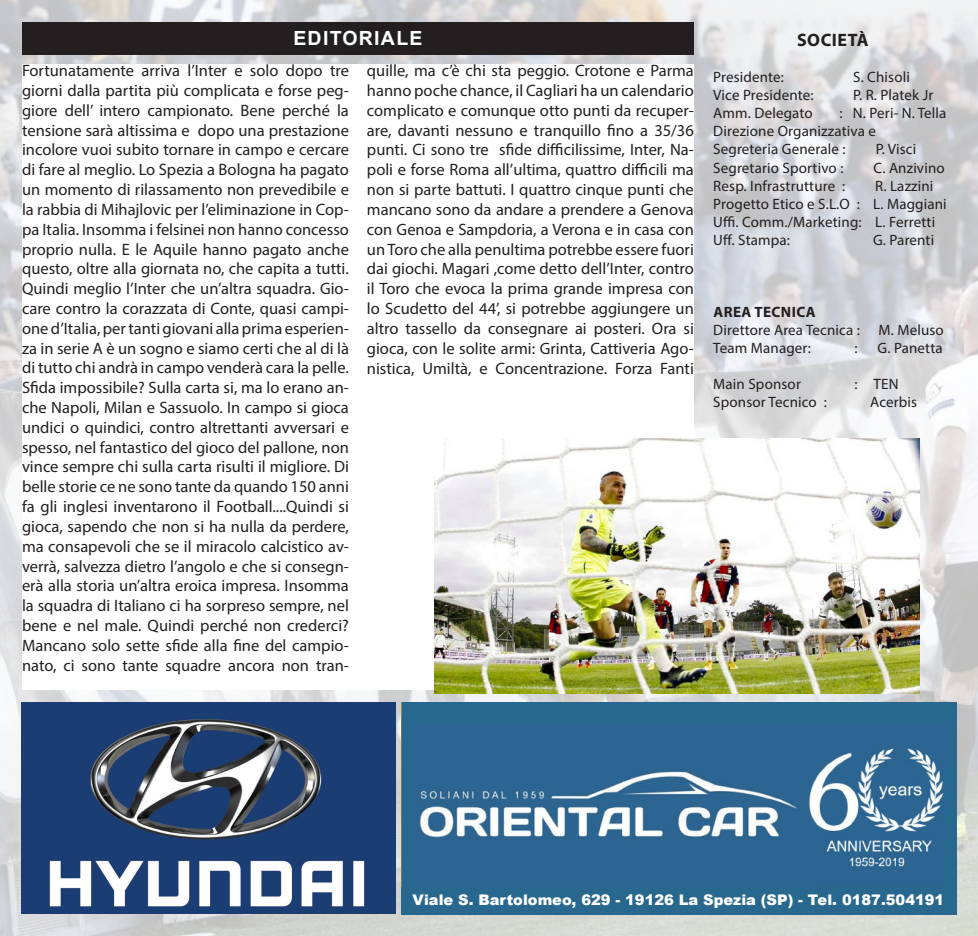
<style>
.page{position:relative;width:978px;height:936px;background:#fff}
.page>*{position:absolute;margin:0;border:0;box-sizing:border-box;transform-origin:0 0}
.t1{font:700 19.5px "Arial";letter-spacing:.065em;color:#fff}
.t2{font:700 18px "Myriad Pro";letter-spacing:.03em;color:#231f20}
.t3{font:16.5px/19.8px "Myriad Pro";color:#231f20;text-align:justify}
.t4{font:15px "Myriad Pro";letter-spacing:.01em;color:#231f20}
.t5{font:700 15px "Myriad Pro";letter-spacing:.03em;color:#231f20}
.t6{font:900 14.55px "Arial";color:#fff}
</style>
<div class="page">
<img style="left:0;top:0;width:978px;height:935px">
<div style="left:22px;top:22px;width:672px;height:32px;background:#231f20"></div>
<div style="left:22px;top:64px;width:672px;height:625px;background:#fff"></div>
<img style="left:435px;top:439px;width:485px;height:254px">
<img style="left:412px;top:724px;width:534px;height:163px">
<div style="left:402px;top:887px;width:555px;height:27px;background:#28688e"></div>
<div style="left:402px;top:719px;width:10px;height:169px;background:#28688e"></div>
<div style="left:946px;top:702px;width:11px;height:186px;background:#28688e"></div>
<div style="left:402px;top:702px;width:544px;height:22px;background:#28688e"></div>
<img style="left:21px;top:702px;width:374px;height:211px">
<p class="t1" style="left:293px;top:25px;width:131px">EDITORIALE</p>
<p class="t3" style="left:22px;top:60px;width:328px">Fortunatamente arriva l’Inter e solo dopo tre giorni dalla partita più complicata e forse peg&shy;giore dell’ intero campionato. Bene perché la tensione sarà altissima e dopo una prestazione incolore vuoi subito tornare in campo e cercare di fare al meglio. Lo Spezia a Bologna ha pagato un momento di rilassamento non prevedibile e la rabbia di Mihajlovic per l’eliminazione in Cop&shy;pa Italia. Insomma i felsinei non hanno concesso proprio nulla. E le Aquile hanno pagato anche questo, oltre alla giornata no, che capita a tutti.<br>Quindi meglio l’Inter che un’altra squadra. Gio&shy;care contro la corazzata di Conte, quasi campi&shy;one d’Italia, per tanti giovani alla prima esperien&shy;za in serie A è un sogno e siamo certi che al di là di tutto chi andrà in campo venderà cara la pelle.<br>Sfida impossibile? Sulla carta si, ma lo erano an&shy;che Napoli, Milan e Sassuolo. In campo si gioca undici o quindici, contro altrettanti avversari e spesso, nel fantastico del gioco del pallone, non vince sempre chi sulla carta risulti il migliore. Di belle storie ce ne sono tante da quando 150 anni fa gli inglesi inventarono il Football....Quindi si gioca, sapendo che non si ha nulla da perdere, ma consapevoli che se il miracolo calcistico av&shy;verrà, salvezza dietro l’angolo e che si consegn&shy;erà alla storia un’altra eroica impresa. Insomma la squadra di Italiano ci ha sorpreso sempre, nel bene e nel male. Quindi perché non crederci?<br>Mancano solo sette sfide alla fine del campio&shy;nato, ci sono tante squadre ancora non tran-</p>
<p class="t3" style="left:367px;top:60px;width:328px">quille, ma c’è chi sta peggio. Crotone e Parma hanno poche chance, il Cagliari ha un calendario complicato e comunque otto punti da recuper&shy;are, davanti nessuno e tranquillo fino a 35/36 punti. Ci sono tre sfide difficilissime, Inter, Na&shy;poli e forse Roma all’ultima, quattro difficili ma non si parte battuti. I quattro cinque punti che mancano sono da andare a prendere a Genova con Genoa e Sampdoria, a Verona e in casa con un Toro che alla penultima potrebbe essere fuori dai giochi. Magari ,come detto dell’Inter, contro il Toro che evoca la prima grande impresa con lo Scudetto del 44’, si potrebbe aggiungere un altro tassello da consegnare ai posteri. Ora si gioca, con le solite armi: Grinta, Cattiveria Ago&shy;nistica, Umiltà, e Concentrazione. Forza Fanti</p>
<p class="t2" style="left:797px;top:29px;width:73px">SOCIETÀ</p>
<p class="t4" style="left:713px;top:68px;width:72px">Presidente:</p>
<p class="t4" style="left:853px;top:68px;width:58px">S. Chisoli</p>
<p class="t4" style="left:713px;top:86px;width:102px">Vice Presidente:</p>
<p class="t4" style="left:853px;top:86px;width:82px">P. R. Platek Jr</p>
<p class="t4" style="left:713px;top:104px;width:101px">Amm. Delegato</p>
<p class="t4" style="left:840px;top:104px;width:108px">: N. Peri- N. Tella</p>
<p class="t4" style="left:713px;top:122px;width:164px">Direzione Organizzativa e</p>
<p class="t4" style="left:713px;top:140px;width:134px">Segreteria Generale :</p>
<p class="t4" style="left:876px;top:140px;width:42px">P. Visci</p>
<p class="t4" style="left:713px;top:158px;width:132px">Segretario Sportivo :</p>
<p class="t4" style="left:874px;top:158px;width:73px">C. Anzivino</p>
<p class="t4" style="left:713px;top:176px;width:133px">Resp. Infrastrutture :</p>
<p class="t4" style="left:875px;top:176px;width:60px">R. Lazzini</p>
<p class="t4" style="left:713px;top:194px;width:235px">Progetto Etico e S.L.O : L. Maggiani</p>
<p class="t4" style="left:713px;top:212px;width:223px">Uffi. Comm./Marketing: L. Ferretti</p>
<p class="t4" style="left:713px;top:230px;width:78px">Uff. Stampa:</p>
<p class="t4" style="left:873px;top:230px;width:63px">G. Parenti</p>
<p class="t5" style="left:713px;top:302px;width:104px">AREA TECNICA</p>
<p class="t4" style="left:713px;top:320px;width:232px">Direttore Area Tecnica : M. Meluso</p>
<p class="t4" style="left:713px;top:338px;width:99px">Team Manager:</p>
<p class="t4" style="left:854px;top:338px;width:5px">:</p>
<p class="t4" style="left:878px;top:338px;width:67px">G. Panetta</p>
<p class="t4" style="left:713px;top:374px;width:89px">Main Sponsor</p>
<p class="t4" style="left:854px;top:374px;width:46px">: TEN</p>
<p class="t4" style="left:713px;top:392px;width:115px">Sponsor Tecnico :</p>
<p class="t4" style="left:870px;top:392px;width:48px">Acerbis</p>
<p class="t6" style="left:412px;top:889px;width:533px">Viale S. Bartolomeo, 629 - 19126 La Spezia (SP) - Tel. 0187.504191</p>
</div>
